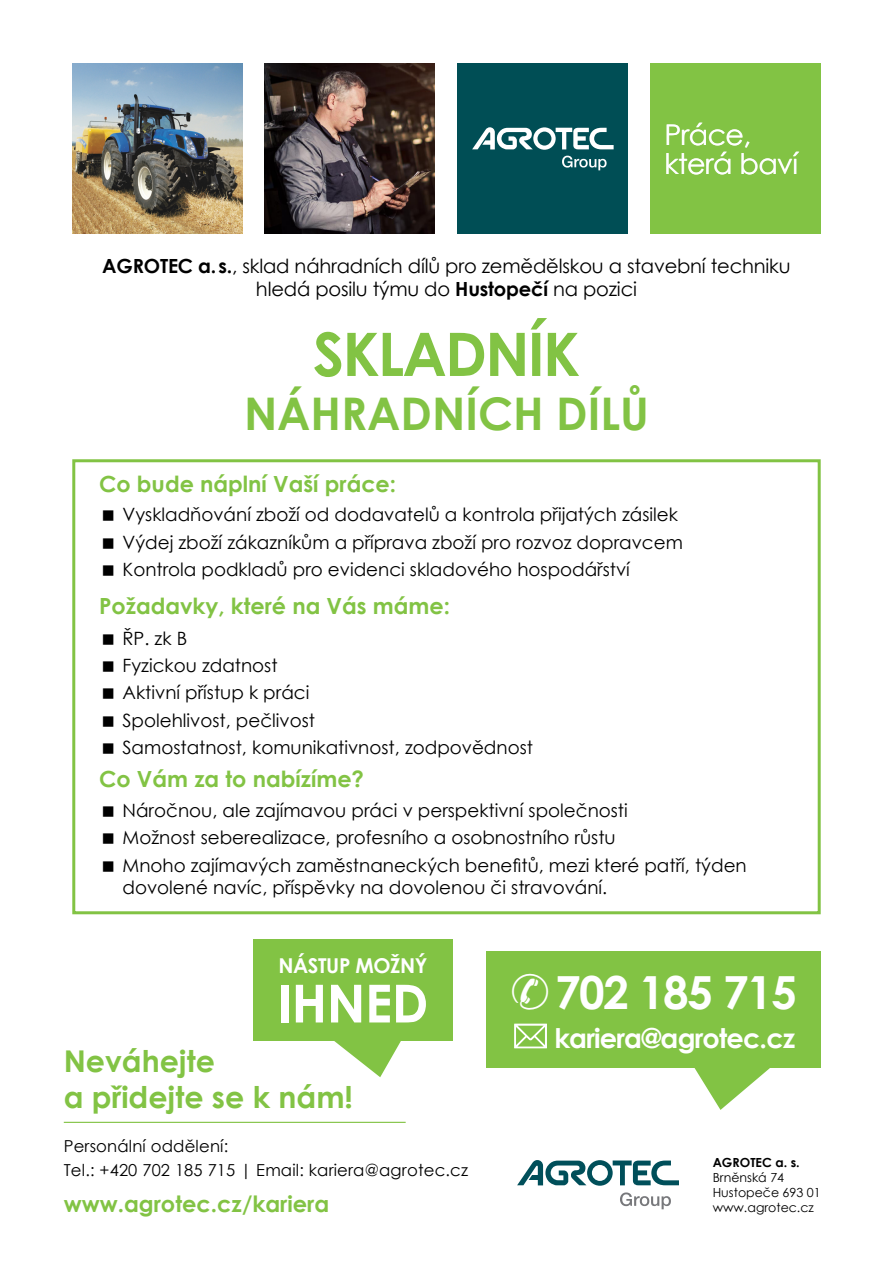
<style>
.page{position:relative;width:893px;height:1263px;background:#fff}
.page>*{position:absolute;margin:0;border:0;box-sizing:border-box;transform-origin:0 0}
.t1{font:700 60px "Century Gothic";letter-spacing:-.03em;color:#82c344}
.t2{font:700 52.5px "Century Gothic";letter-spacing:-.01em;color:#fff}
.t3{font:700 45.6px "Century Gothic";letter-spacing:-.03em;color:#fff}
.t4{font:700 45px "Century Gothic";color:#82c344}
.t5{font:700 30px/36px "Century Gothic";color:#82c344}
.t6{font:28.5px/28.5px "Century Gothic";letter-spacing:-.02em;color:#fff}
.t7{font:700 27.15px "Century Gothic";letter-spacing:-.03em;color:#fff}
.t8{font:700 22.5px "Century Gothic";color:#82c344}
.t9{font:700 22.2px "Century Gothic";color:#82c344}
.t10{font:700 20.4px "Century Gothic";letter-spacing:-.02em;color:#fff}
.t11{font:19.5px/23.4px "Century Gothic";letter-spacing:-.01em;color:#000;text-align:center}
.t12{font:18.3px/27.3px "Century Gothic";color:#000}
.t13{font:16.5px/24px "Century Gothic";letter-spacing:.01em;color:#000}
.t14{font:12.6px/15px "Century Gothic";color:#000}
.t15{font:700 12.6px "Century Gothic";color:#000}
.s1{font-weight:700}
</style>
<div class="page">
<div style="left:72px;top:459px;width:749px;height:455px;border:3px solid #82c344"></div>
<img style="left:264px;top:64px;width:171px;height:170px">
<div style="left:651px;top:64px;width:170px;height:170px;background:#82c344"></div>
<div style="left:458px;top:64px;width:170px;height:170px;background:#004e55"></div>
<svg style="left:472px;top:127px;width:142px;height:23px"></svg>
<svg style="left:562px;top:156px;width:45px;height:14px"></svg>
<svg style="left:333px;top:1040px;width:77px;height:37px"></svg>
<div style="left:253px;top:939px;width:200px;height:101px;background:#82c344"></div>
<svg style="left:694px;top:1068px;width:76px;height:42px"></svg>
<div style="left:487px;top:951px;width:334px;height:117px;background:#82c344"></div>
<svg style="left:517px;top:1160px;width:162px;height:26px"></svg>
<svg style="left:620px;top:1192px;width:51px;height:17px"></svg>
<hr style="left:64px;top:1122px;width:342px;height:1px;background:#82c344">
<img style="left:72px;top:64px;width:170px;height:170px">
<svg style="left:514px;top:1024px;width:33px;height:24px"></svg>
<h3 class="t6" style="left:664px;top:120px;width:135px">Práce, která baví</h3>
<p class="t11" style="left:102px;top:254px;width:690px"><span class="s1">AGROTEC a.s.</span>, sklad náhradních dílů pro zemědělskou a stavební techniku hledá posilu týmu do <span class="s1">Hustopečí</span> na pozici</p>
<h1 class="t1" style="left:313px;top:309px;width:269px">SKLADNÍK</h1>
<h3 class="t4" style="left:244px;top:379px;width:407px">NÁHRADNÍCH DÍLŮ</h3>
<p class="t9" style="left:99px;top:467px;width:299px">Co bude náplní Vaší práce:</p>
<p class="t12" style="left:123px;top:501px;width:562px">Vyskladňování zboží od dodavatelů a kontrola přijatých zásilek<br>Výdej zboží zákazníkům a příprava zboží pro rozvoz dopravcem<br>Kontrola podkladů pro evidenci skladového hospodářství</p>
<p class="t9" style="left:99px;top:589px;width:352px">Požadavky, které na Vás máme:</p>
<p class="t12" style="left:123px;top:624px;width:412px">ŘP. zk B<br>Fyzickou zdatnost<br>Aktivní přístup k práci<br>Spolehlivost, pečlivost<br>Samostatnost, komunikativnost, zodpovědnost</p>
<p class="t9" style="left:99px;top:762px;width:266px">Co Vám za to nabízíme?</p>
<p class="t12" style="left:123px;top:797px;width:626px">Náročnou, ale zajímavou práci v perspektivní společnosti<br>Možnost seberealizace, profesního a osobnostního růstu<br>Mnoho zajímavých zaměstnaneckých benefitů, mezi které patří, týden</p>
<p class="t12" style="left:123px;top:873px;width:486px">dovolené navíc, příspěvky na dovolenou či stravování.</p>
<p class="t10" style="left:278px;top:950px;width:151px">NÁSTUP MOŽNÝ</p>
<h2 class="t2" style="left:277px;top:963px;width:153px">IHNED</h2>
<h3 class="t3" style="left:510px;top:957px;width:288px">✆702 185 715</h3>
<h3 class="t7" style="left:554px;top:1017px;width:242px">kariera@agrotec.cz</h3>
<h3 class="t5" style="left:64px;top:1042px;width:291px">Neváhejte<br>a přidejte se k nám!</h3>
<p class="t13" style="left:64px;top:1133px;width:406px">Personální oddělení:<br>Tel.: +420 702 185 715 | Email: kariera@agrotec.cz</p>
<p class="t15" style="left:713px;top:1153px;width:89px">AGROTEC a. s.</p>
<p class="t14" style="left:713px;top:1169px;width:109px">Brněnská 74<br>Hustopeče 693 01</p>
<p class="t8" style="left:64px;top:1187px;width:267px">www.agrotec.cz/kariera</p>
<p class="t14" style="left:713px;top:1200px;width:103px">www.agrotec.cz</p>
</div>
